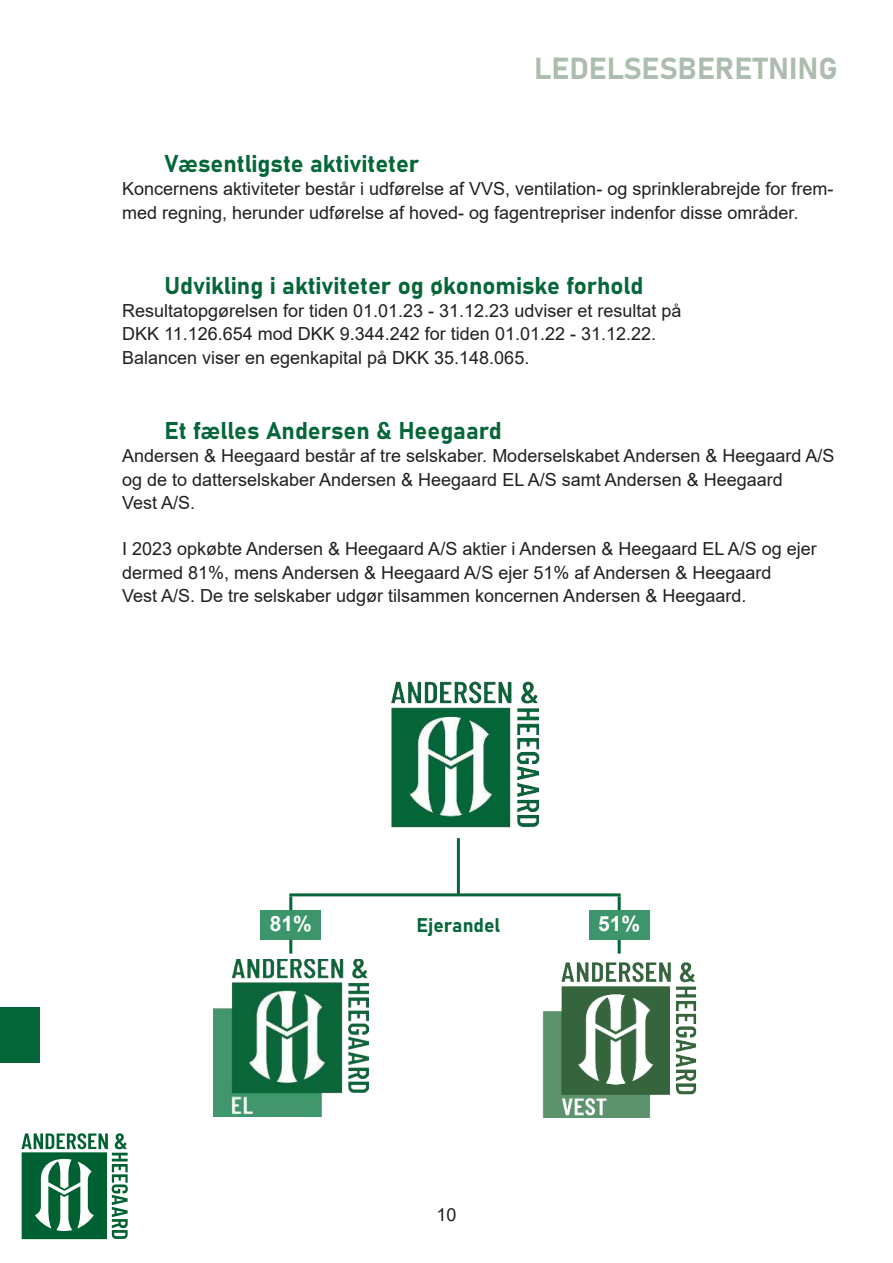
<style>
.page{position:relative;width:893px;height:1263px;background:#fff}
.page>*{position:absolute;margin:0;border:0;box-sizing:border-box;transform-origin:0 0}
.t1{font:30px "Bahnschrift";color:#adbdad}
.t2{font:24px "Bahnschrift";color:#056639}
.t3{font:700 21px "Arial";color:#fff}
.t4{font:19.5px "Bahnschrift";color:#056639}
.t5{font:18px/23.2px "Arial";color:#221f1f}
</style>
<div class="page">
<div style="left:0;top:1008px;width:39px;height:55px;background:#056639"></div>
<svg style="left:22px;top:1133px;width:106px;height:106px"></svg>
<img style="left:391px;top:681px;width:149px;height:146px">
<hr style="left:457px;top:838px;width:3px;height:57px;background:#056639">
<hr style="left:289px;top:893px;width:332px;height:3px;background:#056639">
<hr style="left:618px;top:896px;width:3px;height:57px;background:#056639">
<hr style="left:289px;top:896px;width:3px;height:57px;background:#056639">
<img style="left:542px;top:962px;width:154px;height:156px">
<img style="left:213px;top:959px;width:155px;height:157px">
<div style="left:589px;top:910px;width:60px;height:30px;background:#3d966b"></div>
<div style="left:261px;top:910px;width:60px;height:30px;background:#3d966b"></div>
<h1 class="t1" style="left:534px;top:51px;width:305px">LEDELSESBERETNING</h1>
<h2 class="t2" style="left:165px;top:150px;width:256px">Væsentligste aktiviteter</h2>
<p class="t5" style="left:122px;top:179px;width:713px">Koncernens aktiviteter består i udførelse af VVS, ventilation- og sprinklerabrejde for frem&shy;med regning, herunder udførelse af hoved- og fagentrepriser indenfor disse områder.</p>
<h2 class="t2" style="left:165px;top:267px;width:480px">Udvikling i aktiviteter og økonomiske forhold</h2>
<p class="t5" style="left:122px;top:301px;width:561px">Resultatopgørelsen for tiden 01.01.23 - 31.12.23 udviser et resultat på<br>DKK 11.126.654 mod DKK 9.344.242 for tiden 01.01.22 - 31.12.22.<br>Balancen viser en egenkapital på DKK 35.148.065.</p>
<h2 class="t2" style="left:165px;top:412px;width:339px">Et fælles Andersen &amp; Heegaard</h2>
<p class="t5" style="left:122px;top:446px;width:714px">Andersen &amp; Heegaard består af tre selskaber. Moderselskabet Andersen &amp; Heegaard A/S og de to datterselskaber Andersen &amp; Heegaard EL A/S samt Andersen &amp; Heegaard<br>Vest A/S.</p>
<p class="t5" style="left:122px;top:537px;width:696px">I 2023 opkøbte Andersen &amp; Heegaard A/S aktier i Andersen &amp; Heegaard EL A/S og ejer dermed 81%, mens Andersen &amp; Heegaard A/S ejer 51% af Andersen &amp; Heegaard<br>Vest A/S. De tre selskaber udgør tilsammen koncernen Andersen &amp; Heegaard.</p>
<p class="t3" style="left:270px;top:915px;width:44px">81%</p>
<p class="t3" style="left:598px;top:915px;width:44px">51%</p>
<p class="t4" style="left:417px;top:914px;width:85px">Ejerandel</p>
<p class="t5" style="left:436px;top:1204px;width:22px">10</p>
</div>
